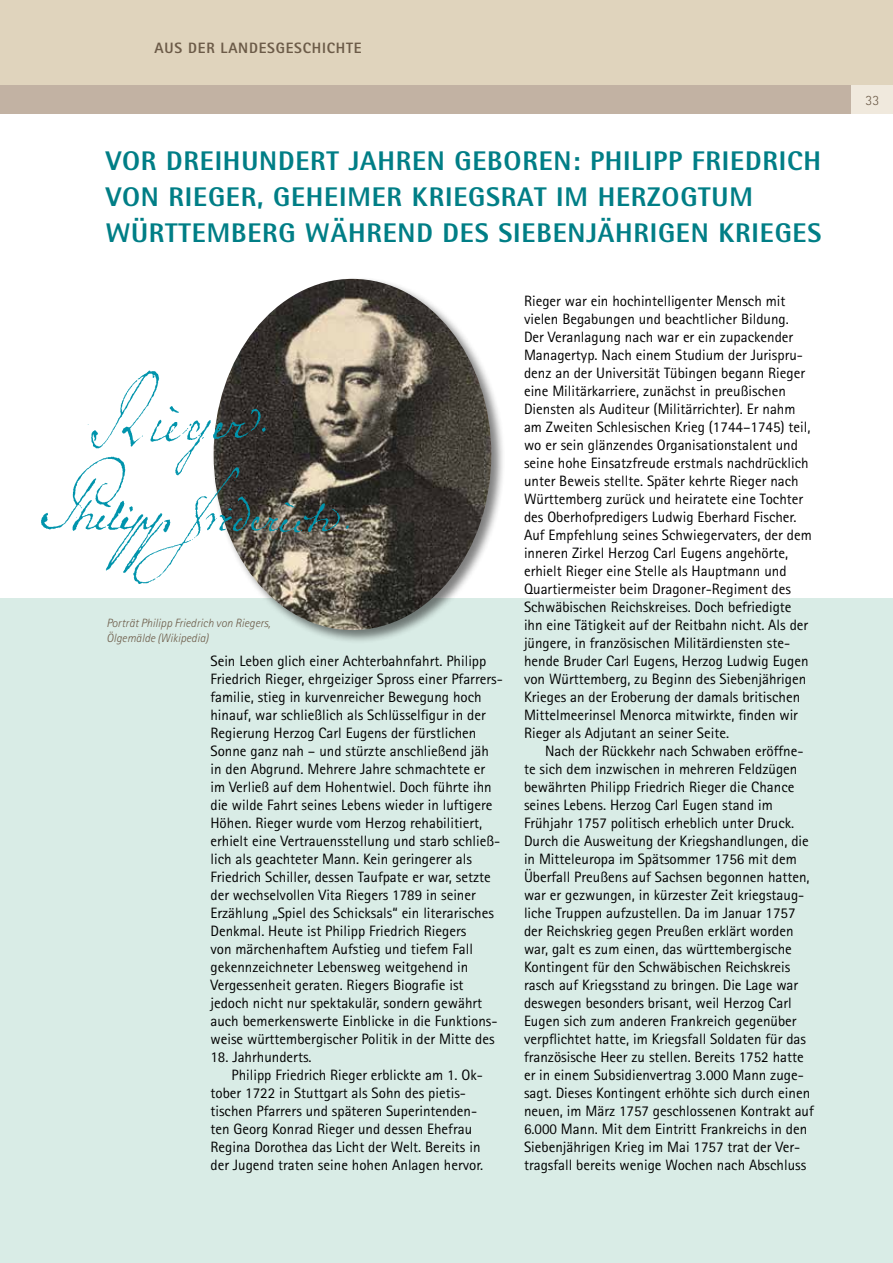
<style>
.page{position:relative;width:893px;height:1263px;background:#fff}
.page>*{position:absolute;margin:0;border:0;box-sizing:border-box;transform-origin:0 0}
.t1{font:800 27px/36px "Rotis Semi Sans";letter-spacing:.03em;color:#007e86}
.t2{font:15px/18px "Rotis Sans Serif";color:#000}
.t3{font:800 15px "Rotis Sans Serif";letter-spacing:.05em;color:#6c5b48}
.t4{font:300 14.25px "Rotis Sans Serif";color:#6c5b48}
.t5{font:italic 300 12px/15px "Rotis Sans Serif";color:#6c5b48}
</style>
<div class="page">
<div style="left:0;top:598px;width:892px;height:665px;background:#d9ece6"></div>
<div style="left:0;top:0;width:892px;height:108px;background:#e0d4bd"></div>
<div style="left:0;top:85px;width:892px;height:29px;background:#c2b2a3"></div>
<div style="left:851px;top:85px;width:41px;height:29px;background:#f0e9dd"></div>
<div style="left:211px;top:277px;width:294px;height:367px;background:#000;opacity:.5"></div>
<img style="left:213px;top:279px;width:278px;height:351px">
<img style="left:41px;top:451px;width:316px;height:142px">
<img style="left:85px;top:351px;width:208px;height:156px">
<p class="t3" style="left:154px;top:38px;width:208px">AUS DER LANDESGESCHICHTE</p>
<h1 class="t1" style="left:106px;top:142px;width:717px">VOR DREIHUNDERT JAHREN GEBOREN: PHILIPP FRIEDRICH<br>VON RIEGER, GEHEIMER KRIEGSRAT IM HERZOGTUM<br>WÜRTTEMBERG WÄHREND DES SIEBENJÄHRIGEN KRIEGES</h1>
<p class="t5" style="left:106px;top:616px;width:165px">Porträt Philipp Friedrich von Riegers,<br>Ölgemälde (Wikipedia)</p>
<p class="t2" style="left:210px;top:652px;width:294px">Sein Leben glich einer Achterbahnfahrt. Philipp Friedrich Rieger, ehrgeiziger Spross einer Pfarrers&shy;familie, stieg in kurvenreicher Bewegung hoch hinauf, war schließlich als Schlüsselfigur in der Regierung Herzog Carl Eugens der fürstlichen Sonne ganz nah – und stürzte anschließend jäh in den Abgrund. Mehrere Jahre schmachtete er im Verließ auf dem Hohentwiel. Doch führte ihn die wilde Fahrt seines Lebens wieder in luftigere Höhen. Rieger wurde vom Herzog rehabilitiert, erhielt eine Vertrauensstellung und starb schließ&shy;lich als geachteter Mann. Kein geringerer als Friedrich Schiller, dessen Taufpate er war, setzte der wechselvollen Vita Riegers 1789 in seiner Erzählung „Spiel des Schicksals“ ein literarisches Denkmal. Heute ist Philipp Friedrich Riegers<br>von märchenhaftem Aufstieg und tiefem Fall gekennzeichneter Lebensweg weitgehend in Vergessenheit geraten. Riegers Biografie ist jedoch nicht nur spektakulär, sondern gewährt auch bemerkenswerte Einblicke in die Funktions&shy;weise württembergischer Politik in der Mitte des</p>
<p class="t2" style="left:210px;top:1048px;width:103px">18. Jahrhunderts.</p>
<p class="t2" style="left:231px;top:1066px;width:253px">Philipp Friedrich Rieger erblickte am 1. Ok-</p>
<p class="t2" style="left:210px;top:1084px;width:257px">tober 1722 in Stuttgart als Sohn des pietis-</p>
<p class="t2" style="left:210px;top:1102px;width:268px">tischen Pfarrers und späteren Superintenden-</p>
<p class="t2" style="left:210px;top:1120px;width:263px">ten Georg Konrad Rieger und dessen Ehefrau</p>
<p class="t2" style="left:210px;top:1138px;width:271px">Regina Dorothea das Licht der Welt. Bereits in</p>
<p class="t2" style="left:210px;top:1156px;width:274px">der Jugend traten seine hohen Anlagen hervor.</p>
<p class="t2" style="left:524px;top:292px;width:289px">Rieger war ein hochintelligenter Mensch mit vielen Begabungen und beachtlicher Bildung.<br>Der Veranlagung nach war er ein zupackender Managertyp. Nach einem Studium der Jurispru&shy;denz an der Universität Tübingen begann Rieger eine Militärkarriere, zunächst in preußischen Diensten als Auditeur (Militärrichter). Er nahm am Zweiten Schlesischen Krieg (1744–1745) teil, wo er sein glänzendes Organisationstalent und seine hohe Einsatzfreude erstmals nachdrücklich unter Beweis stellte. Später kehrte Rieger nach Württemberg zurück und heiratete eine Tochter des Oberhofpredigers Ludwig Eberhard Fischer.<br>Auf Empfehlung seines Schwiegervaters, der dem inneren Zirkel Herzog Carl Eugens angehörte, erhielt Rieger eine Stelle als Hauptmann und Quartiermeister beim Dragoner-Regiment des Schwäbischen Reichskreises. Doch befriedigte ihn eine Tätigkeit auf der Reitbahn nicht. Als der jüngere, in französischen Militärdiensten ste&shy;hende Bruder Carl Eugens, Herzog Ludwig Eugen von Württemberg, zu Beginn des Siebenjährigen Krieges an der Eroberung der damals britischen Mittelmeerinsel Menorca mitwirkte, finden wir Rieger als Adjutant an seiner Seite.</p>
<p class="t2" style="left:524px;top:742px;width:291px;text-indent:21px">Nach der Rückkehr nach Schwaben eröffne&shy;te sich dem inzwischen in mehreren Feldzügen bewährten Philipp Friedrich Rieger die Chance seines Lebens. Herzog Carl Eugen stand im Frühjahr 1757 politisch erheblich unter Druck.<br>Durch die Ausweitung der Kriegshandlungen, die in Mitteleuropa im Spätsommer 1756 mit dem Überfall Preußens auf Sachsen begonnen hatten, war er gezwungen, in kürzester Zeit kriegstaug&shy;liche Truppen aufzustellen. Da im Januar 1757 der Reichskrieg gegen Preußen erklärt worden war, galt es zum einen, das württembergische Kontingent für den Schwäbischen Reichskreis rasch auf Kriegsstand zu bringen. Die Lage war deswegen besonders brisant, weil Herzog Carl Eugen sich zum anderen Frankreich gegenüber verpflichtet hatte, im Kriegsfall Soldaten für das französische Heer zu stellen. Bereits 1752 hatte er in einem Subsidienvertrag 3.000 Mann zuge&shy;sagt. Dieses Kontingent erhöhte sich durch einen neuen, im März 1757 geschlossenen Kontrakt auf 6.000 Mann. Mit dem Eintritt Frankreichs in den Siebenjährigen Krieg im Mai 1757 trat der Ver&shy;tragsfall bereits wenige Wochen nach Abschluss</p>
<p class="t4" style="left:865px;top:92px;width:15px">33</p>
</div>
